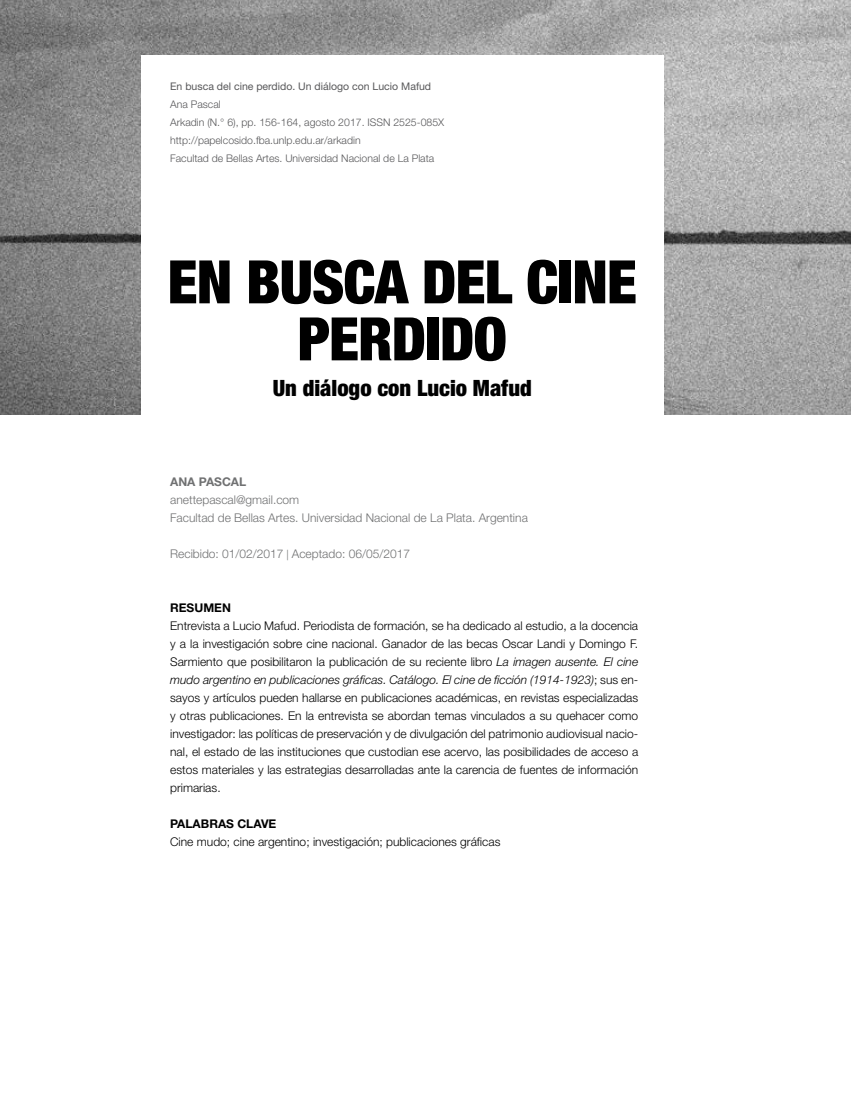
<style>
.page{position:relative;width:851px;height:1106px;background:#fff}
.page>*{position:absolute;margin:0;border:0;box-sizing:border-box;transform-origin:0 0}
.t1{font:900 condensed 60px "Helvetica Neue LT Std";color:#000}
.t2{font:900 condensed 22.5px "Helvetica Neue LT Std";color:#000}
.t3{font:300 12px/18px "Helvetica Neue LT Std";color:#000;text-align:justify}
.t4{font:300 12px/18px "Helvetica Neue LT Std";color:#707172}
.t5{font:700 12px "Helvetica Neue LT Std";color:#000}
.t6{font:700 12px "Helvetica Neue LT Std";color:#707172}
.t7{font:300 10.5px/18px "Helvetica Neue LT Std";color:#58585a}
.t8{font:10.5px "Helvetica Neue LT Std";color:#58585a}
.s1{font-size:10.5px}
.s2{font-style:italic}
</style>
<div class="page">
<img style="left:0;top:0;width:850px;height:414px">
<div style="left:141px;top:55px;width:523px;height:377px;background:#fff"></div>
<p class="t8" style="left:170px;top:80px;width:262px">En busca del cine perdido. Un diálogo con Lucio Mafud</p>
<p class="t7" style="left:170px;top:95px;width:275px">Ana Pascal<br>Arkadin (N.° 6), pp. 156-164, agosto 2017. ISSN 2525-085X http://papelcosido.fba.unlp.edu.ar/arkadin<br>Facultad de Bellas Artes. Universidad Nacional de La Plata</p>
<h1 class="t1" style="left:167px;top:245px;width:178px">EN BUSCA</h1>
<h1 class="t1" style="left:422px;top:245px;width:31px">DEL</h1>
<h1 class="t1" style="left:526px;top:245px;width:28px">CINE</h1>
<h1 class="t1" style="left:297px;top:302px;width:31px">PERDIDO</h1>
<h2 class="t2" style="left:273px;top:374px;width:260px">UN DIÁLOGO CON LUCIO MAFUD</h2>
<p class="t6" style="left:170px;top:474px;width:61px">ANA PASCAL</p>
<p class="t4" style="left:170px;top:490px;width:359px">anettepascal@gmail.com<br>Facultad de Bellas Artes. Universidad Nacional de La Plata. Argentina</p>
<p class="t4" style="left:170px;top:544px;width:241px">Recibido: 01/02/2017 <span class="s1">|</span> Aceptado: 06/05/2017</p>
<p class="t5" style="left:170px;top:600px;width:60px">RESUMEN</p>
<p class="t3" style="left:170px;top:616px;width:469px">Entrevista a Lucio Mafud. Periodista de formación, se ha dedicado al estudio, a la docencia y a la investigación sobre cine nacional. Ganador de las becas Oscar Landi y Domingo F.<br>Sarmiento que posibilitaron la publicación de su reciente libro <span class="s2">La imagen ausente. El cine mudo argentino en publicaciones gráficas. Catálogo. El cine de ficción (1914-1923)</span>; sus en&shy;sayos y artículos pueden hallarse en publicaciones académicas, en revistas especializadas y otras publicaciones. En la entrevista se abordan temas vinculados a su quehacer como investigador: las políticas de preservación y de divulgación del patrimonio audiovisual nacio&shy;nal, el estado de las instituciones que custodian ese acervo, las posibilidades de acceso a estos materiales y las estrategias desarrolladas ante la carencia de fuentes de información primarias.</p>
<p class="t5" style="left:170px;top:816px;width:106px">PALABRAS CLAVE</p>
<p class="t3" style="left:170px;top:832px;width:332px">Cine mudo; cine argentino; investigación; publicaciones gráficas</p>
</div>
